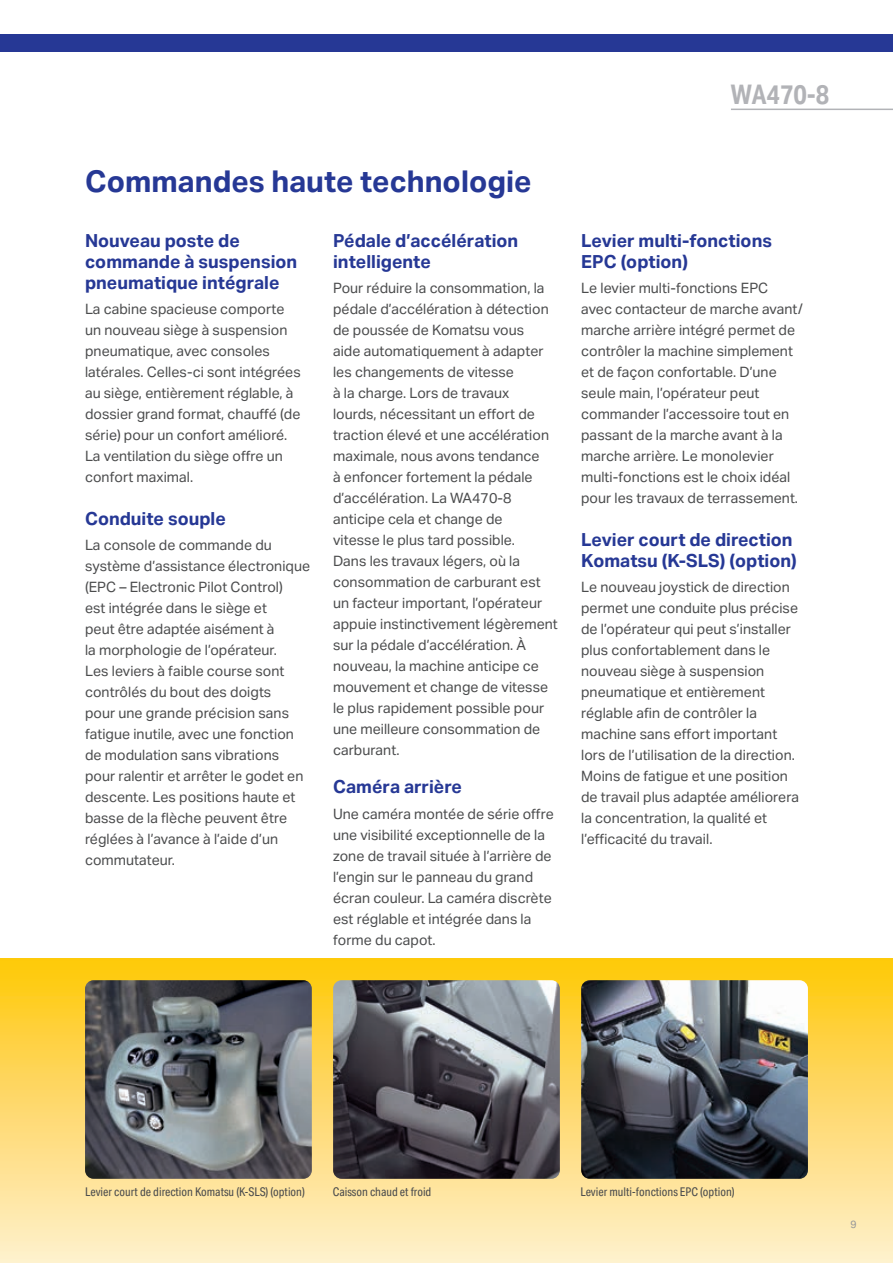
<style>
.page{position:relative;width:893px;height:1263px;background:#fff}
.page>*{position:absolute;margin:0;border:0;box-sizing:border-box;transform-origin:0 0}
.t1{font:700 30px "Aktiv Grotesk";color:#263895}
.t2{font:700 27px "Aktiv Grotesk Cd";color:#b2b3b7}
.t3{font:700 18px/21px "Aktiv Grotesk";color:#263895}
.t4{font:14.25px/21px "Aktiv Grotesk";color:#4b4c4d}
.t5{font:12px "Aktiv Grotesk Cd";color:#4b4c4d}
.t6{font:10.5px "Aktiv Grotesk";color:#939598}
</style>
<div class="page">
<div style="left:0;top:959px;width:893px;height:304px;background:linear-gradient(to bottom,#fec70b,#feefcf)"></div>
<img style="left:581px;top:980px;width:227px;height:199px">
<img style="left:333px;top:980px;width:227px;height:199px">
<img style="left:85px;top:980px;width:227px;height:199px">
<div style="left:0;top:34px;width:893px;height:17px;background:#263895"></div>
<hr style="left:731px;top:109px;width:162px;height:1px;background:#b2b3b7">
<h2 class="t2" style="left:731px;top:79px;width:100px">WA470-8</h2>
<h1 class="t1" style="left:85px;top:164px;width:448px">Commandes haute technologie</h1>
<p class="t3" style="left:85px;top:230px;width:214px">Nouveau poste de commande à suspension pneumatique intégrale</p>
<p class="t4" style="left:85px;top:299px;width:217px">La cabine spacieuse comporte un nouveau siège à suspension pneumatique, avec consoles latérales. Celles-ci sont intégrées au siège, entièrement réglable, à dossier grand format, chauffé (de série) pour un confort amélioré.<br>La ventilation du siège offre un confort maximal.</p>
<p class="t3" style="left:85px;top:508px;width:142px">Conduite souple</p>
<p class="t4" style="left:85px;top:534px;width:227px">La console de commande du système d’assistance électronique (EPC – Electronic Pilot Control)<br>est intégrée dans le siège et<br>peut être adaptée aisément à<br>la morphologie de l’opérateur.<br>Les leviers à faible course sont contrôlés du bout des doigts<br>pour une grande précision sans fatigue inutile, avec une fonction de modulation sans vibrations pour ralentir et arrêter le godet en descente. Les positions haute et basse de la flèche peuvent être réglées à l’avance à l’aide d’un commutateur.</p>
<p class="t3" style="left:333px;top:230px;width:187px">Pédale d’accélération intelligente</p>
<p class="t4" style="left:333px;top:278px;width:226px">Pour réduire la consommation, la pédale d’accélération à détection de poussée de Komatsu vous<br>aide automatiquement à adapter les changements de vitesse<br>à la charge. Lors de travaux<br>lourds, nécessitant un effort de traction élevé et une accélération maximale, nous avons tendance<br>à enfoncer fortement la pédale d’accélération. La WA470-8 anticipe cela et change de<br>vitesse le plus tard possible.<br>Dans les travaux légers, où la consommation de carburant est un facteur important, l’opérateur appuie instinctivement légèrement sur la pédale d’accélération. À nouveau, la machine anticipe ce mouvement et change de vitesse le plus rapidement possible pour une meilleure consommation de carburant.</p>
<p class="t3" style="left:333px;top:777px;width:130px">Caméra arrière</p>
<p class="t4" style="left:333px;top:803px;width:222px">Une caméra montée de série offre une visibilité exceptionnelle de la zone de travail située à l’arrière de l’engin sur le panneau du grand écran couleur. La caméra discrète est réglable et intégrée dans la forme du capot.</p>
<p class="t3" style="left:581px;top:230px;width:192px">Levier multi-fonctions<br>EPC (option)</p>
<p class="t4" style="left:581px;top:278px;width:223px">Le levier multi-fonctions EPC avec contacteur de marche avant/ marche arrière intégré permet de contrôler la machine simplement et de façon confortable. D’une seule main, l’opérateur peut commander l’accessoire tout en passant de la marche avant à la marche arrière. Le monolevier multi-fonctions est le choix idéal pour les travaux de terrassement.</p>
<p class="t3" style="left:581px;top:529px;width:217px">Levier court de direction<br>Komatsu (K-SLS) (option)</p>
<p class="t4" style="left:581px;top:576px;width:220px">Le nouveau joystick de direction permet une conduite plus précise de l’opérateur qui peut s’installer plus confortablement dans le nouveau siège à suspension pneumatique et entièrement réglable afin de contrôler la machine sans effort important lors de l’utilisation de la direction.<br>Moins de fatigue et une position de travail plus adaptée améliorera la concentration, la qualité et l’efficacité du travail.</p>
<p class="t5" style="left:85px;top:1185px;width:221px">Levier court de direction Komatsu (K-SLS) (option)</p>
<p class="t5" style="left:333px;top:1185px;width:100px">Caisson chaud et froid</p>
<p class="t5" style="left:580px;top:1185px;width:156px">Levier multi-fonctions EPC (option)</p>
<p class="t6" style="left:850px;top:1218px;width:8px">9</p>
</div>
